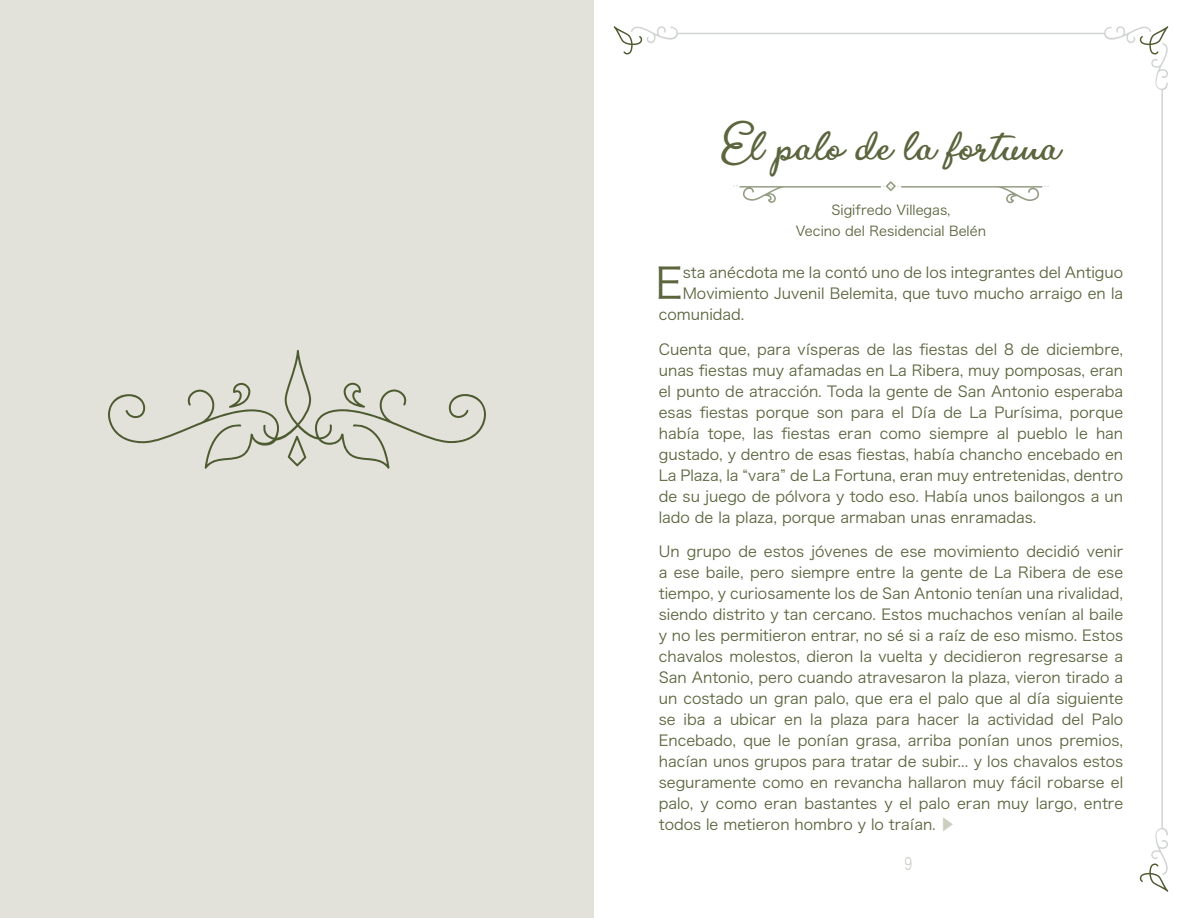
<style>
.page{position:relative;width:1188px;height:918px;background:#fff}
.page>*{position:absolute;margin:0;border:0;box-sizing:border-box;transform-origin:0 0}
.t1{font:42.45px "Hira Kaku Pro W3";color:#5b653e}
.t2{font:27px "Bite Chocolate";letter-spacing:.025em;color:#5b653e}
.t3{font:16.8px "Hira Kaku Pro W3";color:#cdcdc1;scale:.71 1}
.t4{font:15px/21px "Hira Kaku Pro W3";color:#5b653e;text-align:justify}
.t5{font:13.5px/21px "Hira Kaku Pro W3";color:#5b653e;text-align:center}
.s1{color:#cdcdc1}
</style>
<div class="page">
<svg style="left:614px;top:26px;width:554px;height:866px"></svg>
<div style="left:0;top:0;width:594px;height:918px;background:#e2e2db"></div>
<svg style="left:108px;top:350px;width:378px;height:119px"></svg>
<svg style="left:288px;top:436px;width:18px;height:30px"></svg>
<h2 class="t2" style="left:722px;top:135px;width:339px">El palo de la fortuna</h2>
<p class="t5" style="left:796px;top:199px;width:192px">Sigifredo Villegas,<br>Vecino del Residencial Belén</p>
<h1 class="t1" style="left:656px;top:245px;width:29px">E</h1>
<p class="t4" style="left:683px;top:261px;width:442px">sta anécdota me la contó uno de los integrantes del Antiguo</p>
<p class="t4" style="left:683px;top:282px;width:442px">Movimiento Juvenil Belemita, que tuvo mucho arraigo en la</p>
<p class="t4" style="left:659px;top:303px;width:87px">comunidad.</p>
<p class="t4" style="left:659px;top:337px;width:466px">Cuenta que, para vísperas de las fiestas del 8 de diciembre, unas fiestas muy afamadas en La Ribera, muy pomposas, eran el punto de atracción. Toda la gente de San Antonio esperaba esas fiestas porque son para el Día de La Purísima, porque había tope, las fiestas eran como siempre al pueblo le han gustado, y dentro de esas fiestas, había chancho encebado en La Plaza, la “vara” de La Fortuna, eran muy entretenidas, dentro de su juego de pólvora y todo eso. Había unos bailongos a un lado de la plaza, porque armaban unas enramadas.</p>
<p class="t4" style="left:659px;top:540px;width:466px">Un grupo de estos jóvenes de ese movimiento decidió venir a ese baile, pero siempre entre la gente de La Ribera de ese tiempo, y curiosamente los de San Antonio tenían una rivalidad, siendo distrito y tan cercano. Estos muchachos venían al baile y no les permitieron entrar, no sé si a raíz de eso mismo. Estos chavalos molestos, dieron la vuelta y decidieron regresarse a San Antonio, pero cuando atravesaron la plaza, vieron tirado a un costado un gran palo, que era el palo que al día siguiente se iba a ubicar en la plaza para hacer la actividad del Palo Encebado, que le ponían grasa, arriba ponían unos premios, hacían unos grupos para tratar de subir... y los chavalos estos seguramente como en revancha hallaron muy fácil robarse el palo, y como eran bastantes y el palo eran muy largo, entre todos le metieron hombro y lo traían. <span class="s1">▶</span></p>
<p class="t3" style="left:904px;top:849px;width:13px">9</p>
</div>
